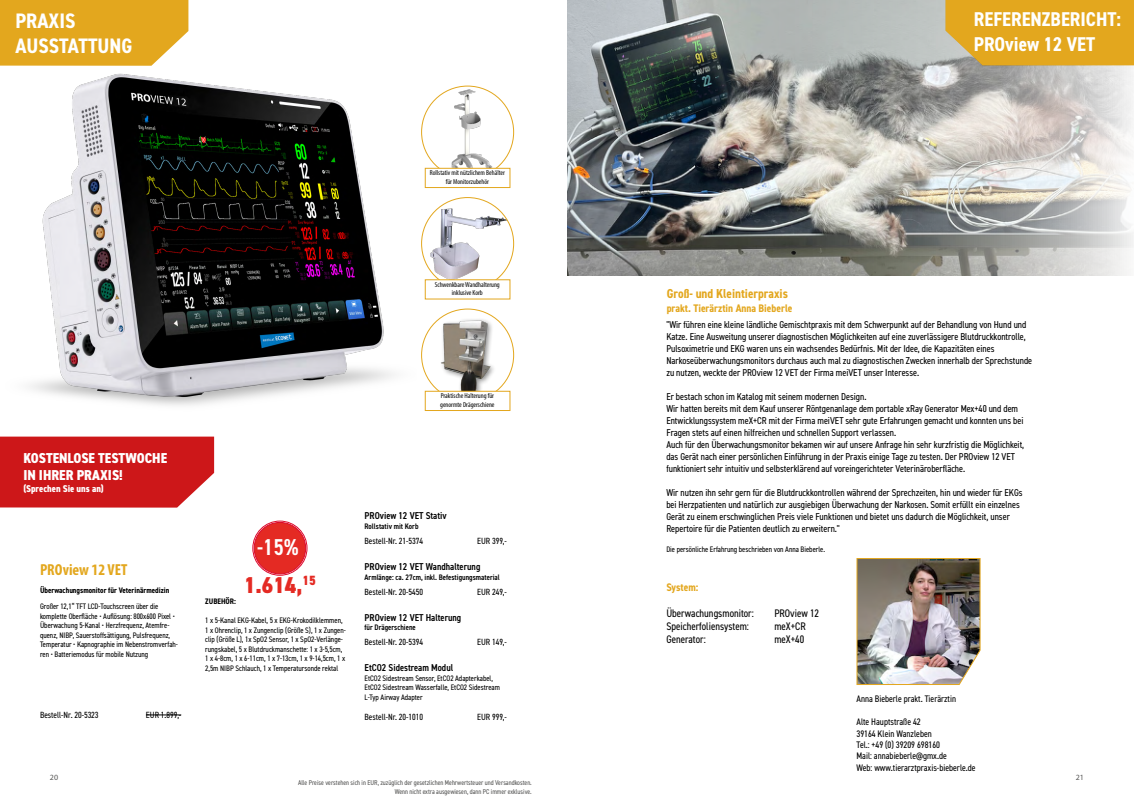
<style>
.page{position:relative;width:1134px;height:808px;background:#fff}
.page>*{position:absolute;margin:0;border:0;box-sizing:border-box;transform-origin:0 0}
.t1{font:800 condensed 23px/37.7px "DIN2014";color:#e42a23;text-align:center}
.t2{font:700 condensed 21px/25.2px "DIN2014";color:#fff}
.t3{font:700 condensed 20px/24px "DIN2014";color:#fff;text-align:right}
.t4{font:700 condensed 16px "Myriad Pro";color:#e3a71e}
.t5{font:800 condensed 14.4px/17.3px "DIN2014";color:#fff}
.t6{font:700 condensed 13px "DIN2014";color:#e3a71e}
.t7{font:condensed 11px "DIN2014";color:#000}
.t8{font:700 condensed 11px "DIN2014";color:#e3a71e}
.t9{font:condensed 10px/12px "DIN2014";color:#000}
.t10{font:600 condensed 10px "DIN2014";color:#000}
.t11{font:800 condensed 9.9px "DIN2014";color:#fff}
.t12{font:condensed 9.5px/11.4px "DIN2014";color:#000}
.t13{font:condensed 9px "DIN2014";color:#000}
.t14{font:condensed 8px/9.6px "DIN2014";color:#000}
.t15{font:600 condensed 8px "DIN2014";color:#000}
.t16{font:700 condensed 8px "DIN2014";color:#000}
.t17{font:8px "Myriad Pro";color:#575756}
.t18{font:condensed 7.2px/8.6px "Myriad Pro";color:#000;text-align:center}
.t19{font:condensed 7px/8.4px "DIN2014";color:#575756;text-align:right}
.s1{font-weight:600;color:#fff}
</style>
<div class="page">
<img style="left:29px;top:73px;width:365px;height:333px">
<img style="left:422px;top:202px;width:92px;height:77px">
<svg style="left:424px;top:279px;width:87px;height:21px"></svg>
<img style="left:422px;top:89px;width:81px;height:78px">
<svg style="left:424px;top:167px;width:87px;height:21px"></svg>
<img style="left:436px;top:309px;width:66px;height:81px">
<svg style="left:424px;top:390px;width:87px;height:21px"></svg>
<div style="left:0;top:437px;width:214px;height:71px;background:#cd1719"></div>
<div style="left:254px;top:522px;width:52px;height:52px;background:#e42a23;border-radius:50%"></div>
<div style="left:252px;top:521px;width:55px;height:55px;border:1px solid #dc0729;border-radius:50%"></div>
<div style="left:254px;top:522px;width:52px;height:52px;border:1px solid #dc0729;border-radius:50%"></div>
<div style="left:0;top:0;width:188px;height:66px;background:#e3a71e"></div>
<img style="left:568px;top:0;width:566px;height:276px">
<img style="left:856px;top:558px;width:125px;height:127px">
<div style="left:945px;top:0;width:189px;height:65px;background:#e3a71e"></div>
<hr style="left:146px;top:715px;width:35px;height:1px;background:#000">
<h3 class="t3" style="left:974px;top:7px;width:149px;text-align:left">REFERENZBERICHT:<br>PROview 12 VET</h3>
<h2 class="t2" style="left:15px;top:8px;width:118px">PRAXIS<br>AUSSTATTUNG</h2>
<h3 class="t3" style="left:969px;top:8px;width:149px">REFERENZBERICHT:<br>PROview</h3>
<p class="t18" style="left:430px;top:168px;width:77px">Rollstativ mit nützlichem Behälter für Monitorzubehör</p>
<p class="t18" style="left:435px;top:280px;width:66px">Schwenkbare Wandhalterung inklusive Korb</p>
<h3 class="t5" style="left:23px;top:449px;width:145px">KOSTENLOSE TESTWOCHE<br>IN IHRER PRAXIS!</h3>
<p class="t11" style="left:23px;top:482px;width:82px">(Sprechen Sie uns an)</p>
<h3 class="t4" style="left:40px;top:560px;width:89px">PROview 12 VET</h3>
<p class="t16" style="left:40px;top:585px;width:131px">Überwachungsmonitor für Veterinärmedizin</p>
<p class="t14" style="left:40px;top:601px;width:139px">Großer 12,1“ TFT LCD-Touchscreen über die komplette Oberfläche • Auflösung: 800x600 Pixel • Überwachung 5-Kanal • Herzfrequenz, Atemfre&shy;quenz, NIBP, Sauerstoffsättigung, Pulsfrequenz, Temperatur • Kapnographie im Nebenstromverfah&shy;ren • Batteriemodus für mobile Nutzung</p>
<p class="t13" style="left:40px;top:709px;width:60px">Bestell-Nr. 20-5323</p>
<p class="t13" style="left:146px;top:709px;width:37px">EUR 1.899,-</p>
<p class="t18" style="left:440px;top:391px;width:56px;text-align:left">Praktische Halterung für genormte Drägerschiene</p>
<h1 class="t1" style="left:244px;top:528px;width:73px"><span class="s1">-15%<br></span>1.614,<sup>15</sup></h1>
<p class="t16" style="left:205px;top:596px;width:32px">ZUBEHÖR:</p>
<p class="t14" style="left:205px;top:615px;width:142px">1 x 5-Kanal EKG-Kabel, 5 x EKG-Krokodilklemmen, 1 x Ohrenclip, 1 x Zungenclip (Größe S), 1 x Zungen&shy;clip (Größe L), 1x SpO2 Sensor, 1 x SpO2-Verlänge&shy;rungskabel, 5 x Blutdruckmanschette: 1 x 3-5,5cm, 1 x 4-8cm, 1 x 6-11cm, 1 x 7-13cm, 1 x 9-14,5cm, 1 x 2,5m NIBP Schlauch, 1 x Temperatursonde rektal</p>
<p class="t10" style="left:365px;top:509px;width:84px">PROview 12 VET Stativ</p>
<p class="t15" style="left:365px;top:521px;width:55px">Rollstativ mit Korb</p>
<p class="t13" style="left:365px;top:535px;width:60px">Bestell-Nr. 21-5374</p>
<p class="t13" style="left:477px;top:535px;width:31px">EUR 399,-</p>
<p class="t10" style="left:365px;top:560px;width:117px">PROview 12 VET Wandhalterung</p>
<p class="t15" style="left:365px;top:572px;width:137px">Armlänge: ca. 27cm, inkl. Befestigungsmaterial</p>
<p class="t13" style="left:365px;top:586px;width:60px">Bestell-Nr. 20-5450</p>
<p class="t13" style="left:477px;top:586px;width:31px">EUR 249,-</p>
<p class="t10" style="left:365px;top:611px;width:98px">PROview 12 VET Halterung</p>
<p class="t15" style="left:365px;top:622px;width:53px">für Drägerschiene</p>
<p class="t13" style="left:365px;top:636px;width:60px">Bestell-Nr. 20-5394</p>
<p class="t13" style="left:477px;top:636px;width:31px">EUR 149,-</p>
<p class="t10" style="left:365px;top:661px;width:90px">EtCO2 Sidestream Modul</p>
<p class="t14" style="left:365px;top:673px;width:137px">EtCO2 Sidestream Sensor, EtCO2 Adapterkabel,<br>EtCO2 Sidestream Wasserfalle, EtCO2 Sidestream<br>L-Typ Airway Adapter</p>
<p class="t13" style="left:365px;top:711px;width:60px">Bestell-Nr. 20-1010</p>
<p class="t13" style="left:477px;top:711px;width:31px">EUR 999,-</p>
<h3 class="t6" style="left:667px;top:284px;width:123px">Groß- und Kleintierpraxis</h3>
<p class="t8" style="left:667px;top:300px;width:127px">prakt. Tierärztin Anna Bieberle</p>
<p class="t9" style="left:666px;top:318px;width:367px">"Wir führen eine kleine ländliche Gemischtpraxis mit dem Schwerpunkt auf der Behandlung von Hund und Katze. Eine Ausweitung unserer diagnostischen Möglichkeiten auf eine zuverlässigere Blutdruckkontrolle, Pulsoximetrie und EKG waren uns ein wachsendes Bedürfnis. Mit der Idee, die Kapazitäten eines Narkoseüberwachungsmonitors durchaus auch mal zu diagnostischen Zwecken innerhalb der Sprechstunde zu nutzen, weckte der PROview 12 VET der Firma meiVET unser Interesse.</p>
<p class="t9" style="left:666px;top:390px;width:359px">Er bestach schon im Katalog mit seinem modernen Design.<br>Wir hatten bereits mit dem Kauf unserer Röntgenanlage dem portable xRay Generator Mex+40 und dem Entwicklungssystem meX+CR mit der Firma meiVET sehr gute Erfahrungen gemacht und konnten uns bei Fragen stets auf einen hilfreichen und schnellen Support verlassen.<br>Auch für den Überwachungsmonitor bekamen wir auf unsere Anfrage hin sehr kurzfristig die Möglichkeit, das Gerät nach einer persönlichen Einführung in der Praxis einige Tage zu testen. Der PROview 12 VET funktioniert sehr intuitiv und selbsterklärend auf voreingerichteter Veterinäroberfläche.</p>
<p class="t9" style="left:666px;top:486px;width:358px">Wir nutzen ihn sehr gern für die Blutdruckkontrollen während der Sprechzeiten, hin und wieder für EKGs bei Herzpatienten und natürlich zur ausgiebigen Überwachung der Narkosen. Somit erfüllt ein einzelnes Gerät zu einem erschwinglichen Preis viele Funktionen und bietet uns dadurch die Möglichkeit, unser Repertoire für die Patienten deutlich zu erweitern."</p>
<p class="t14" style="left:666px;top:544px;width:160px">Die persönliche Erfahrung beschrieben von Anna Bieberle.</p>
<p class="t8" style="left:666px;top:579px;width:34px">System:</p>
<p class="t7" style="left:666px;top:606px;width:89px">Überwachungsmonitor:</p>
<p class="t7" style="left:774px;top:606px;width:46px">PROview 12</p>
<p class="t7" style="left:666px;top:619px;width:84px">Speicherfoliensystem:</p>
<p class="t7" style="left:774px;top:619px;width:33px">meX+CR</p>
<p class="t7" style="left:666px;top:632px;width:41px">Generator:</p>
<p class="t7" style="left:774px;top:632px;width:31px">meX+40</p>
<p class="t12" style="left:856px;top:693px;width:101px">Anna Bieberle prakt. Tierärztin</p>
<p class="t12" style="left:856px;top:716px;width:121px">Alte Hauptstraße 42<br>39164 Klein Wanzleben<br>Tel.: +49 (0) 39209 698160<br>Mail: annabieberle@gmx.de<br>Web: www.tierarztpraxis-bieberle.de</p>
<p class="t17" style="left:50px;top:773px;width:10px">20</p>
<p class="t17" style="left:1076px;top:773px;width:10px">21</p>
<p class="t19" style="left:298px;top:778px;width:235px">Alle Preise verstehen sich in EUR, zuzüglich der gesetzlichen Mehrwertsteuer und Versandkosten.<br>Wenn nicht extra ausgewiesen, dann PC immer exklusive.</p>
</div>
